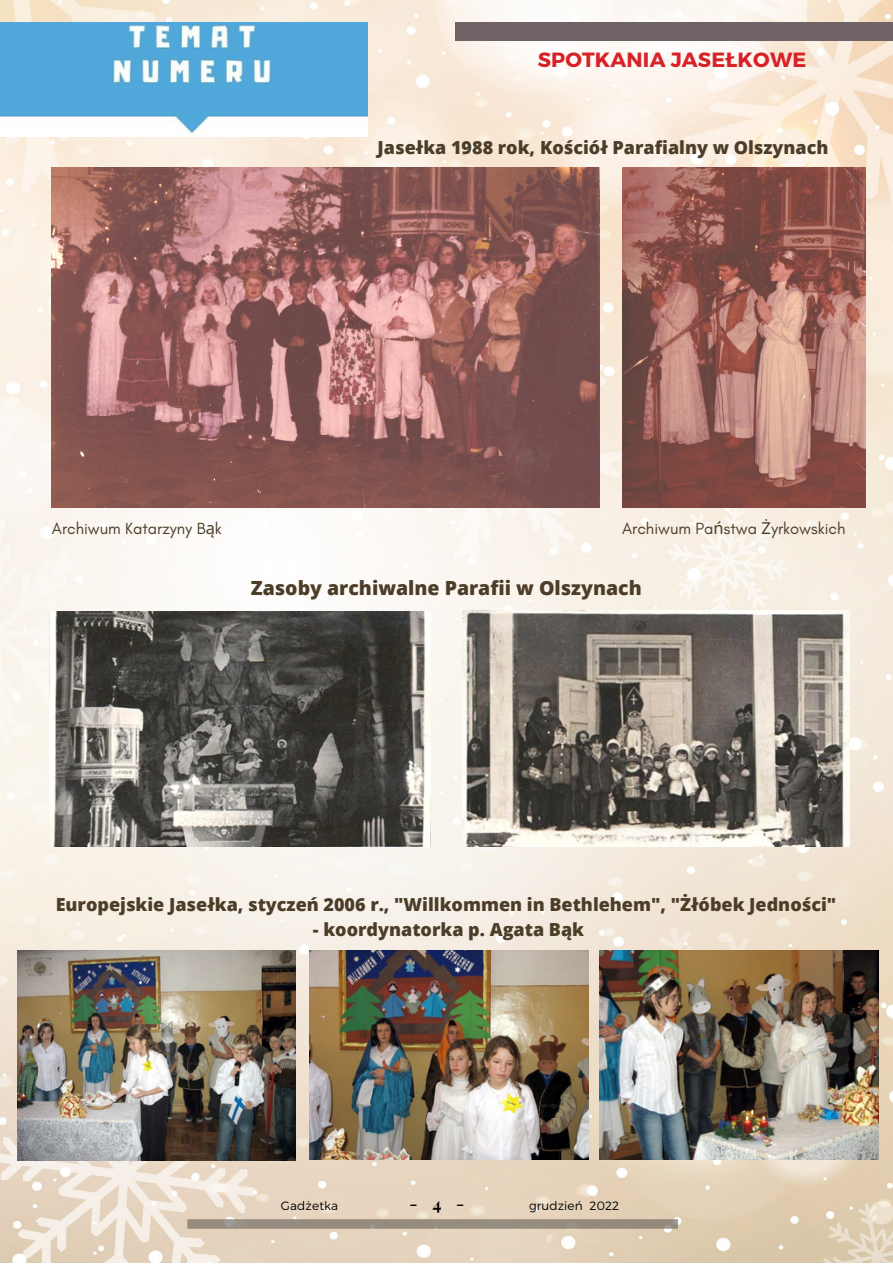
<style>
.page{position:relative;width:893px;height:1264px;background:#fff}
.page>*{position:absolute;margin:0;border:0;box-sizing:border-box;transform-origin:0 0}
.t1{font:700 20.55px "Montserrat";letter-spacing:.01em;color:#d72228}
.t2{font:800 19.5px "Open Sans";color:#4b3d28}
.t3{font:800 18px "Open Sans";color:#4b3d28}
.t4{font:700 17.1px "Playfair Display";color:#000}
.t5{font:16.5px "Glacial Indifference";color:#4b3d28}
.t6{font:300 12.15px "Montserrat";letter-spacing:.01em;color:#000}
.s1{font-family:"Noto Sans"}
</style>
<div class="page">
<img style="left:0;top:0;width:892px;height:1262px">
<div style="left:455px;top:23px;width:437px;height:17px;background:#6f6366"></div>
<svg style="left:187px;top:1219px;width:491px;height:9px;background:#978d80"></svg>
<img style="left:0;top:23px;width:368px;height:113px">
<img style="left:17px;top:950px;width:279px;height:209px">
<img style="left:309px;top:950px;width:279px;height:209px">
<img style="left:599px;top:950px;width:279px;height:209px">
<img style="left:462px;top:610px;width:387px;height:236px">
<img style="left:50px;top:611px;width:381px;height:235px">
<img style="left:622px;top:168px;width:242px;height:339px">
<img style="left:52px;top:168px;width:547px;height:339px">
<p class="t1" style="left:537px;top:46px;width:270px">SPOTKANIA JASEŁKOWE</p>
<p class="t3" style="left:377px;top:134px;width:452px">Jasełka 1988 rok, Kościół Parafialny w Olszynach</p>
<p class="t5" style="left:52px;top:518px;width:171px">Archiwum Katarzyny B<span class="s1">ą</span>k</p>
<p class="t5" style="left:622px;top:518px;width:225px">Archiwum Pa<span class="s1">ń</span>stwa <span class="s1">Ż</span>yrkowskich</p>
<p class="t2" style="left:251px;top:574px;width:392px">Zasoby archiwalne Parafii w Olszynach</p>
<p class="t3" style="left:56px;top:891px;width:782px">Europejskie Jasełka, styczeń 2006 r., "Willkommen in Bethlehem", "Żłóbek Jedności"</p>
<p class="t3" style="left:313px;top:916px;width:273px">- koordynatorka p. Agata Bąk</p>
<p class="t6" style="left:281px;top:1197px;width:59px">Gadżetka</p>
<p class="t4" style="left:409px;top:1191px;width:56px">-4-</p>
<p class="t6" style="left:529px;top:1197px;width:92px">grudzień 2022</p>
</div>
